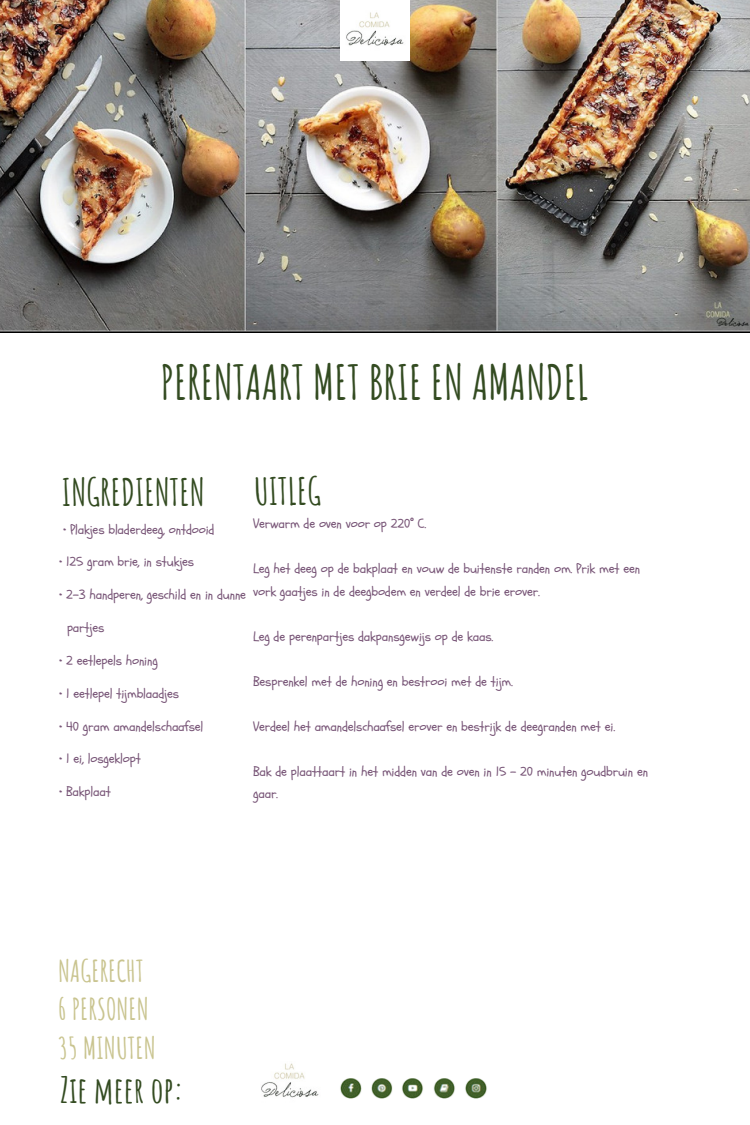
<style>
.page{position:relative;width:750px;height:1125px;background:#fff}
.page>*{position:absolute;margin:0;border:0;box-sizing:border-box;transform-origin:0 0}
.t1{font:700 47.12px "Amatic SC";color:#334b21}
.t2{font:700 36.88px "Amatic SC";color:#334b21}
.t3{font:700 35.38px "Amatic SC";color:#334b21}
.t4{font:700 29.5px/38.5px "Amatic SC";color:#c9c48f}
.t5{font:13.25px/22.5px "Schoolbell";letter-spacing:-.01em;color:#785577}
</style>
<div class="page">
<img style="left:261px;top:1063px;width:58px;height:35px">
<img style="left:0;top:0;width:750px;height:333px">
<img style="left:340px;top:0;width:70px;height:61px">
<img style="left:340px;top:1078px;width:22px;height:21px">
<img style="left:371px;top:1078px;width:22px;height:21px">
<img style="left:402px;top:1078px;width:21px;height:21px">
<img style="left:433px;top:1078px;width:22px;height:21px">
<img style="left:465px;top:1078px;width:22px;height:21px">
<h1 class="t1" style="left:160px;top:352px;width:430px">PERENTAART MET BRIE EN AMANDEL</h1>
<h2 class="t2" style="left:254px;top:468px;width:68px">UITLEG</h2>
<p class="t5" style="left:253px;top:513px;width:175px">Verwarm de oven voor op 220° C.</p>
<p class="t5" style="left:253px;top:558px;width:388px">Leg het deeg op de bakplaat en vouw de buitenste randen om. Prik met een vork gaatjes in de deegbodem en verdeel de brie erover.</p>
<p class="t5" style="left:253px;top:626px;width:242px">Leg de perenpartjes dakpansgewijs op de kaas.</p>
<p class="t5" style="left:253px;top:671px;width:261px">Besprenkel met de honing en bestrooi met de tijm.</p>
<p class="t5" style="left:253px;top:716px;width:364px">Verdeel het amandelschaafsel erover en bestrijk de deegranden met ei.</p>
<p class="t5" style="left:253px;top:761px;width:396px">Bak de plaattaart in het midden van de oven in 15 – 20 minuten goudbruin en gaar.</p>
<h2 class="t2" style="left:62px;top:469px;width:145px">INGREDIENTEN</h2>
<p class="t5" style="left:63px;top:518px;width:153px">• Plakjes bladerdeeg, ontdooid</p>
<p class="t5" style="left:59px;top:551px;width:137px">• 125 gram brie, in stukjes</p>
<p class="t5" style="left:59px;top:584px;width:189px">• 2-3 handperen, geschild en in dunne</p>
<p class="t5" style="left:67px;top:617px;width:39px">partjes</p>
<p class="t5" style="left:59px;top:650px;width:100px">• 2 eetlepels honing</p>
<p class="t5" style="left:59px;top:682px;width:122px">• 1 eetlepel tijmblaadjes</p>
<p class="t5" style="left:59px;top:715px;width:146px">• 40 gram amandelschaafsel</p>
<p class="t5" style="left:59px;top:748px;width:83px">• 1 ei, losgeklopt</p>
<p class="t5" style="left:59px;top:781px;width:53px">• Bakplaat</p>
<h3 class="t4" style="left:58px;top:951px;width:99px">NAGERECHT<br>6 PERSONEN<br>35 MINUTEN</h3>
<h3 class="t3" style="left:60px;top:1067px;width:125px">Zie meer op:</h3>
</div>
